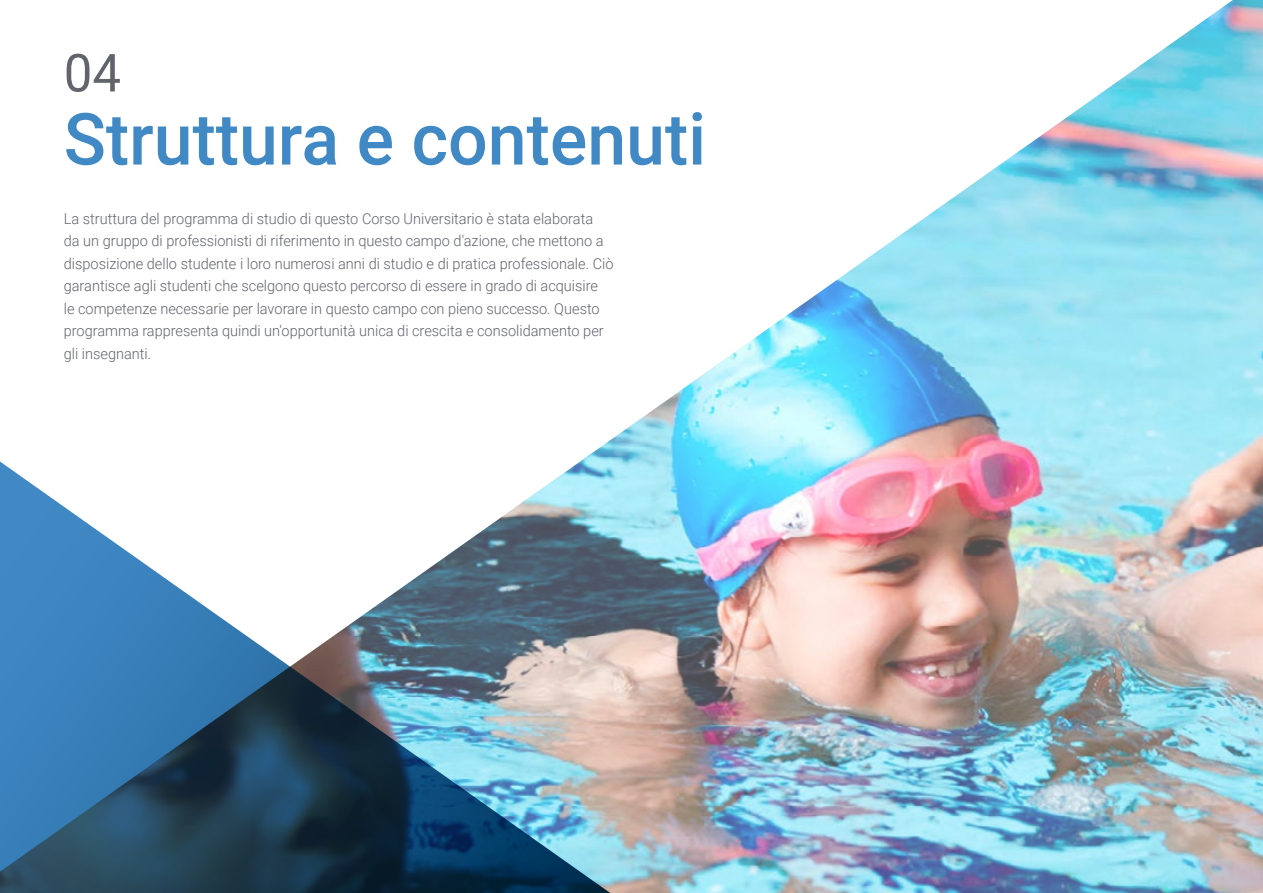
<style>
.page{position:relative;width:1263px;height:893px;background:#fff}
.page>*{position:absolute;margin:0;border:0;box-sizing:border-box;transform-origin:0 0}
.t1{font:500 72px "Roboto";color:#4089c5}
.t2{font:52.5px "Roboto";color:#61646a}
.t3{font:300 15px/22.5px "Roboto";color:#61646a}
</style>
<div class="page">
<img style="left:602px;top:0;width:661px;height:893px">
<svg style="left:0;top:446px;width:640px;height:447px"></svg>
<h2 class="t2" style="left:64px;top:36px;width:59px">04</h2>
<h1 class="t1" style="left:64px;top:89px;width:644px">Struttura e contenuti</h1>
<p class="t3" style="left:64px;top:207px;width:551px">La struttura del programma di studio di questo Corso Universitario è stata elaborata<br>da un gruppo di professionisti di riferimento in questo campo d'azione, che mettono a disposizione dello studente i loro numerosi anni di studio e di pratica professionale. Ciò garantisce agli studenti che scelgono questo percorso di essere in grado di acquisire<br>le competenze necessarie per lavorare in questo campo con pieno successo. Questo programma rappresenta quindi un'opportunità unica di crescita e consolidamento per gli insegnanti.</p>
</div>
